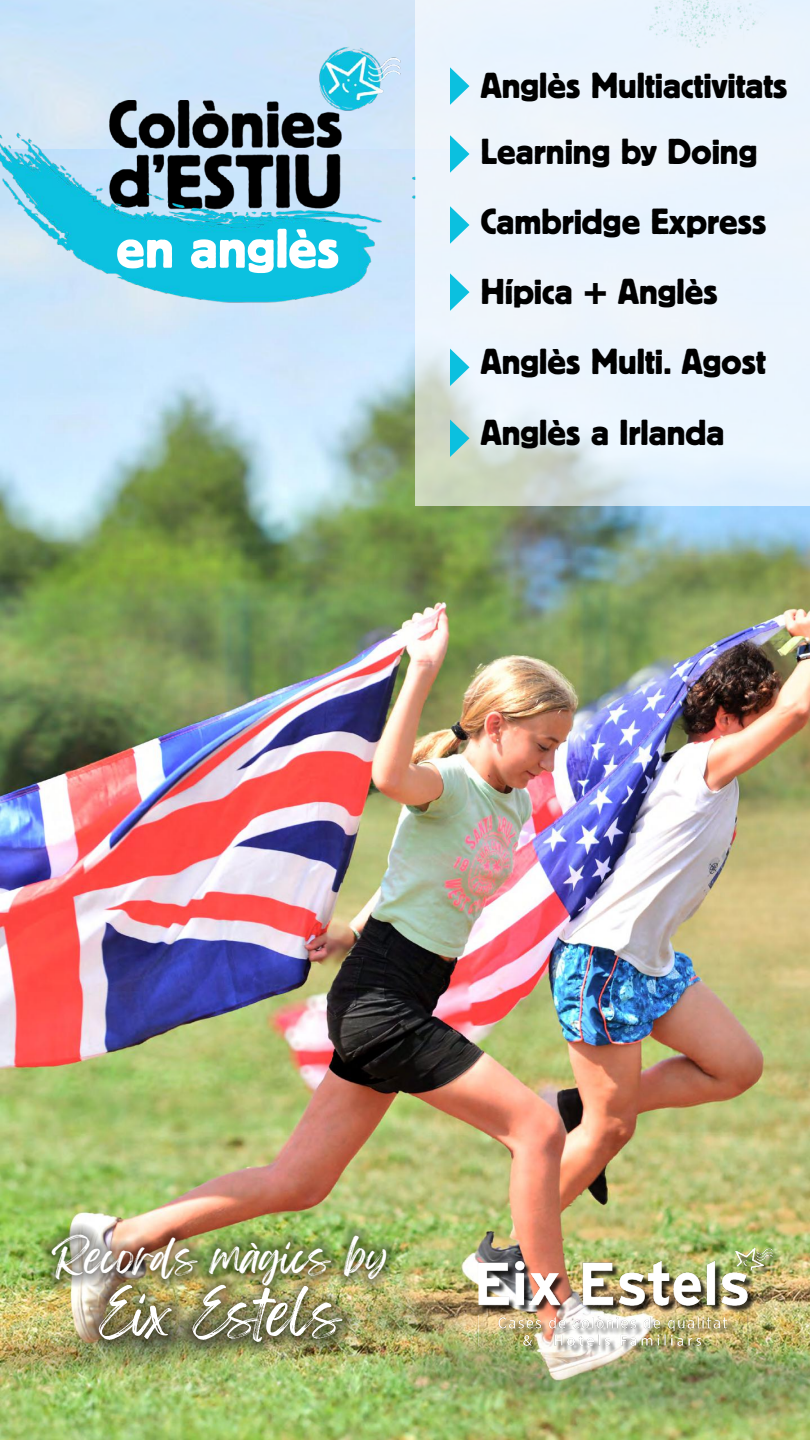
<style>
.page{position:relative;width:810px;height:1440px;background:#fff}
.page>*{position:absolute;margin:0;border:0;box-sizing:border-box;transform-origin:0 0}
.t1{font:55.43px "Block Berthold BQ";color:#fff}
.t2{font:52.43px "Feeling Passionate";color:#fff}
.t3{font:39.3px "Feeling Passionate";color:#fff}
.t4{font:36px/69.4px "Block Berthold BQ";color:#000}
</style>
<div class="page">
<img style="left:1px;top:264px;width:809px;height:1176px">
<img style="left:0;top:2px;width:415px;height:262px">
<svg style="left:415px;top:0;width:395px;height:506px;background:#e8f1f8"></svg>
<div style="left:40px;top:1223px;width:358px;height:131px;background:#000;opacity:.81"></div>
<svg style="left:450px;top:67px;width:20px;height:38px"></svg>
<svg style="left:450px;top:135px;width:20px;height:38px"></svg>
<svg style="left:450px;top:206px;width:20px;height:38px"></svg>
<svg style="left:450px;top:273px;width:20px;height:38px"></svg>
<svg style="left:450px;top:349px;width:20px;height:37px"></svg>
<svg style="left:450px;top:420px;width:20px;height:37px"></svg>
<img style="left:421px;top:1248px;width:380px;height:192px">
<img style="left:0;top:126px;width:391px;height:181px">
<h1 class="t1" style="left:116px;top:217px;width:224px">en anglès</h1>
<p class="t4" style="left:481px;top:51px;width:308px">Anglès Multiactivitats</p>
<p class="t4" style="left:481px;top:118px;width:287px">Learning by Doing<br>Cambridge Express</p>
<p class="t4" style="left:481px;top:257px;width:239px">Hípica + Anglès</p>
<p class="t4" style="left:481px;top:327px;width:287px;line-height:70.9px">Anglès Multi. Agost<br>Anglès a Irlanda</p>
<p class="t3" style="left:52px;top:1226px;width:337px">Records màgics by</p>
<h2 class="t2" style="left:99px;top:1272px;width:244px">Eix Estels</h2>
</div>
